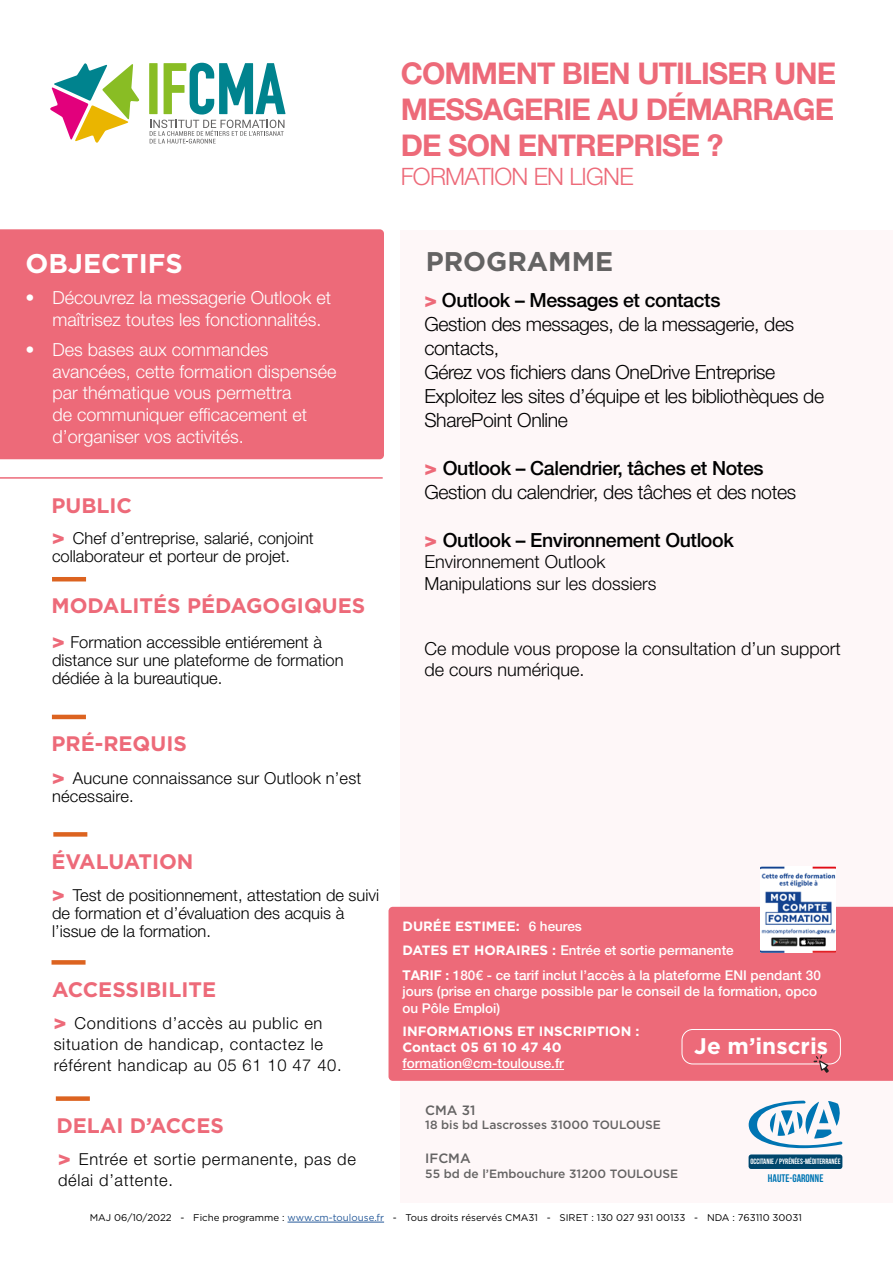
<style>
.page{position:relative;width:893px;height:1263px;background:#fff}
.page>*{position:absolute;margin:0;border:0;box-sizing:border-box;transform-origin:0 0}
.t1{font:700 30px/36px "Helvetica Neue LT Pro";letter-spacing:-.03em;color:#ed6a79;text-align:justify}
.t2{font:700 27px "Gotham";color:#fff}
.t3{font:700 27px "Gotham";color:#646363}
.t4{font:300 24px "Helvetica Neue LT Pro";letter-spacing:-.03em;color:#ed6a79}
.t5{font:700 22.5px "Gotham";color:#fff}
.t6{font:700 21px "Gotham";color:#ed6a79}
.t7{font:300 19.5px/24px "Helvetica Neue LT Pro";letter-spacing:-.02em;color:#000}
.t8{font:500 19.5px "Helvetica Neue LT Pro";letter-spacing:-.02em;color:#000}
.t9{font:300 18px/21.6px "Helvetica Neue LT Pro";color:#fff}
.t10{font:300 18px/21.6px "Helvetica Neue LT Pro";color:#000}
.t11{font:300 16.5px/18px "Helvetica Neue LT Pro";color:#000}
.t12{font:300 16.5px/21px "Helvetica Neue LT Pro";letter-spacing:.04em;color:#000}
.t13{font:500 13.5px/24.8px "Helvetica Neue LT Pro";color:#fff}
.t14{font:700 13.5px/16.2px "Gotham";color:#fff}
.t15{font:500 13.5px "Gotham";color:#646363}
.t16{font:500 12px "Gotham";color:#646363}
.t17{font:700 10.95px "Bebas Neue";color:#0075b3}
.t18{font:9.75px "Gotham";color:#000}
.t19{font:700 7.65px "Bebas Neue";color:#fff}
.s1{font-weight:800;font-size:21px;color:#ed6a79}
.s2{font-weight:500}
.s3{font-family:"Helvetica Neue LT Pro";font-weight:500}
.s4{font-family:"Gotham";font-weight:700}
.s5{font-weight:700}
.s6{color:#275b9b}
</style>
<div class="page">
<div style="left:401px;top:230px;width:492px;height:973px;background:#fef7f8"></div>
<div style="left:0;top:229px;width:384px;height:230px;background:#ed6a79"></div>
<div style="left:388px;top:907px;width:505px;height:174px;background:#ed6a79"></div>
<div style="left:149px;top:63px;width:9px;height:51px;background:#9fc94d"></div>
<svg style="left:150px;top:63px;width:135px;height:81px"></svg>
<svg style="left:50px;top:63px;width:90px;height:80px"></svg>
<hr style="left:52px;top:577px;width:34px;height:4px;background:#dc6320">
<hr style="left:52px;top:715px;width:34px;height:4px;background:#dc6320">
<div style="left:53px;top:832px;width:34px;height:5px;background:#dc6320"></div>
<hr style="left:0;top:477px;width:383px;height:2px;background:#ed6a79">
<div style="left:52px;top:960px;width:34px;height:5px;background:#dc6320"></div>
<div style="left:56px;top:1096px;width:34px;height:5px;background:#dc6320"></div>
<div style="left:749px;top:1154px;width:93px;height:15px;background:#00466c;border-radius:3px"></div>
<svg style="left:749px;top:1100px;width:93px;height:48px"></svg>
<hr style="left:287px;top:1222px;width:97px;height:1px;background:#275b9b">
<div style="left:682px;top:1029px;width:159px;height:35px;border:1px solid #fff;border-radius:11px"></div>
<svg style="left:814px;top:1055px;width:15px;height:17px"></svg>
<hr style="left:402px;top:1069px;width:162px;height:1px;background:#fff">
<img style="left:760px;top:867px;width:76px;height:85px">
<h1 class="t1" style="left:401px;top:55px;width:437px">COMMENT BIEN UTILISER UNE MESSAGERIE AU DÉMARRAGE DE SON ENTREPRISE ?</h1>
<h3 class="t4" style="left:401px;top:162px;width:234px">FORMATION EN LIGNE</h3>
<h2 class="t2" style="left:26px;top:245px;width:159px">OBJECTIFS</h2>
<h2 class="t3" style="left:426px;top:246px;width:189px">PROGRAMME</h2>
<p class="t9" style="left:53px;top:287px;width:280px;text-indent:-27px">• Découvrez la messagerie Outlook et maîtrisez toutes les fonctionnalités.</p>
<p class="t9" style="left:53px;top:339px;width:286px;text-indent:-27px">• Des bases aux commandes avancées, cette formation dispensée par thématique vous permettra<br>de communiquer efficacement et d’organiser vos activités.</p>
<p class="t6" style="left:52px;top:492px;width:82px">PUBLIC</p>
<p class="t11" style="left:52px;top:528px;width:263px"><span class="s1">&gt;</span> Chef d’entreprise, salarié, conjoint collaborateur et porteur de projet.</p>
<p class="t6" style="left:52px;top:592px;width:315px">MODALITÉS PÉDAGOGIQUES</p>
<p class="t11" style="left:52px;top:632px;width:293px"><span class="s1">&gt;</span> Formation accessible entiérement à distance sur une plateforme de formation dédiée à la bureautique.</p>
<p class="t6" style="left:52px;top:730px;width:137px">PRÉ-REQUIS</p>
<p class="t11" style="left:52px;top:768px;width:311px"><span class="s1">&gt;</span> Aucune connaissance sur Outlook n’est nécessaire.</p>
<p class="t6" style="left:52px;top:847px;width:144px">ÉVALUATION</p>
<p class="t11" style="left:52px;top:886px;width:329px"><span class="s1">&gt;</span> Test de positionnement, attestation de suivi de formation et d’évaluation des acquis à l’issue de la formation.</p>
<p class="t6" style="left:52px;top:975px;width:165px">ACCESSIBILITE</p>
<p class="t12" style="left:54px;top:1012px;width:289px"><span class="s1">&gt;</span> Conditions d’accès au public en situation de handicap, contactez le référent handicap au 05 61 10 47 40.</p>
<p class="t7" style="left:424px;top:287px;width:401px"><span class="s1">&gt;</span> <span class="s2">Outlook – Messages et contacts<br></span>Gestion des messages, de la messagerie, des contacts,<br>Gérez vos fichiers dans OneDrive Entreprise Exploitez les sites d’équipe et les bibliothèques de SharePoint Online</p>
<p class="t7" style="left:424px;top:455px;width:373px"><span class="s1">&gt;</span> <span class="s2">Outlook – Calendrier, tâches et Notes<br></span>Gestion du calendrier, des tâches et des notes</p>
<p class="t8" style="left:424px;top:528px;width:311px"><span class="s1">&gt;</span> Outlook – Environnement Outlook</p>
<p class="t10" style="left:424px;top:551px;width:233px">Environnement Outlook<br>Manipulations sur les dossiers</p>
<p class="t10" style="left:424px;top:637px;width:418px">Ce module vous propose la consultation d’un support de cours numérique.</p>
<p class="t14" style="left:402px;top:917px;width:181px">DURÉE ESTIMEE: <span class="s3">6 heures</span></p>
<p class="t13" style="left:402px;top:938px;width:420px"><span class="s4">DATES ET HORAIRES :</span> Entrée et sortie permanente<br><span class="s5">TARIF :</span> 180€ - ce tarif inclut l’accès à la plateforme ENI pendant 30</p>
<p class="t13" style="left:402px;top:983px;width:416px;line-height:16.2px">jours (prise en charge possible par le conseil de la formation, opco ou Pôle Emploi)</p>
<p class="t14" style="left:402px;top:1022px;width:239px">INFORMATIONS ET INSCRIPTION :<br>Contact 05 61 10 47 40</p>
<p class="t13" style="left:402px;top:1051px;width:163px">formation@cm-toulouse.fr</p>
<h3 class="t5" style="left:694px;top:1033px;width:135px">Je m’inscris</h3>
<p class="t15" style="left:425px;top:1102px;width:52px">CMA 31</p>
<p class="t16" style="left:425px;top:1118px;width:237px">18 bis bd Lascrosses 31000 TOULOUSE</p>
<p class="t15" style="left:425px;top:1151px;width:47px">IFCMA</p>
<p class="t16" style="left:425px;top:1167px;width:254px">55 bd de l’Embouchure 31200 TOULOUSE</p>
<p class="t6" style="left:56px;top:1111px;width:169px">DELAI D’ACCES</p>
<p class="t12" style="left:58px;top:1149px;width:299px"><span class="s1">&gt;</span> Entrée et sortie permanente, pas de délai d’attente.</p>
<p class="t19" style="left:750px;top:1157px;width:92px">OCCITANIE / PYRÉNÉES-MÉDITERRANÉE</p>
<p class="t17" style="left:768px;top:1172px;width:57px">HAUTE-GARONNE</p>
<p class="t18" style="left:90px;top:1212px;width:714px">MAJ 06/10/2022 - Fiche programme : <span class="s6">www.cm-toulouse.fr</span> - Tous droits réservés CMA31 - SIRET : 130 027 931 00133 - NDA : 763110 30031</p>
</div>
